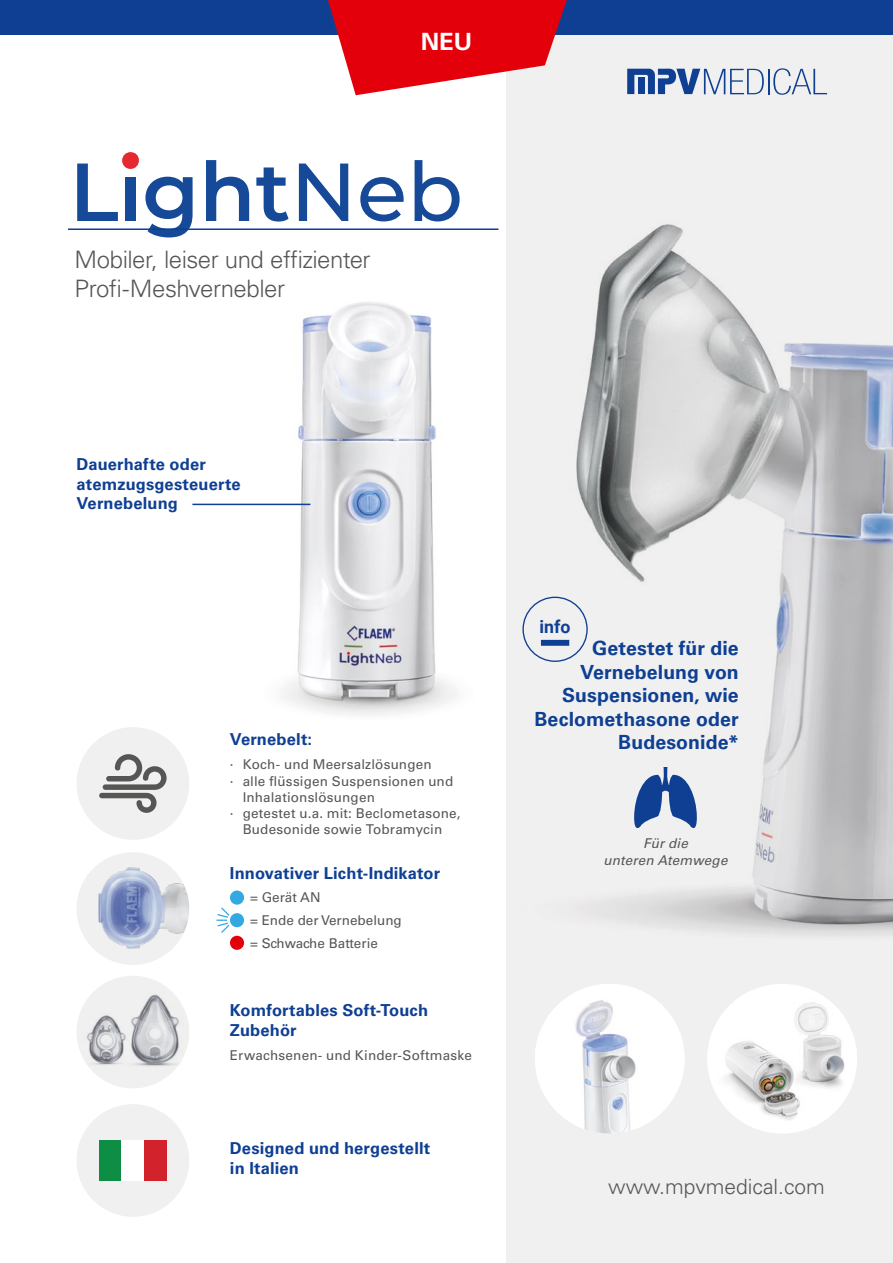
<style>
.page{position:relative;width:893px;height:1263px;background:#fff}
.page>*{position:absolute;margin:0;border:0;box-sizing:border-box;transform-origin:0 0}
.t1{font:300 24px/28.8px "Univers LT Pro 45";letter-spacing:-.02em;color:#565655}
.t2{font:700 23.7px "Univers LT Pro 65";color:#fff}
.t3{font:300 21px "Univers LT Pro 45";color:#565655}
.t4{font:700 19.5px/23.4px "Univers LT Pro 65";letter-spacing:.005em;color:#0f3f93;text-align:right}
.t5{font:700 17.7px "Roboto";color:#0f3f93}
.t6{font:700 16.5px/19.8px "Univers LT Pro 65";letter-spacing:.01em;color:#0f3f93}
.t7{font:13.5px "Univers LT Pro 55 Roman";letter-spacing:.01em;color:#565655}
.t8{font:italic 13.5px/16.2px "Univers LT Pro 55";letter-spacing:.01em;color:#565655;text-align:center}
</style>
<div class="page">
<div style="left:506px;top:26px;width:387px;height:1237px;background:#f0f0f0"></div>
<img style="left:498px;top:224px;width:395px;height:712px">
<img style="left:235px;top:302px;width:222px;height:413px">
<svg style="left:627px;top:68px;width:200px;height:27px"></svg>
<div style="left:0;top:0;width:893px;height:34px;background:#0f3f93"></div>
<svg style="left:77px;top:164px;width:41px;height:57px"></svg>
<div style="left:125px;top:177px;width:11px;height:44px;background:#164998"></div>
<svg style="left:145px;top:177px;width:48px;height:60px"></svg>
<svg style="left:206px;top:160px;width:43px;height:61px"></svg>
<svg style="left:256px;top:167px;width:33px;height:55px"></svg>
<svg style="left:299px;top:164px;width:49px;height:57px"></svg>
<svg style="left:360px;top:177px;width:44px;height:44px"></svg>
<svg style="left:415px;top:160px;width:45px;height:61px"></svg>
<div style="left:122px;top:152px;width:17px;height:17px;background:#e62831;border-radius:50%"></div>
<img style="left:535px;top:984px;width:150px;height:149px;border-radius:75px">
<div style="left:707px;top:984px;width:150px;height:149px;background:#fff;border-radius:50%"></div>
<img style="left:712px;top:994px;width:145px;height:132px">
<img style="left:77px;top:852px;width:112px;height:113px">
<div style="left:230px;top:890px;width:14px;height:15px;background:#34a9e1;border-radius:50%"></div>
<div style="left:230px;top:936px;width:14px;height:14px;background:#e3000b;border-radius:50%"></div>
<div style="left:230px;top:913px;width:14px;height:14px;background:#34a9e1;border-radius:50%"></div>
<svg style="left:216px;top:907px;width:15px;height:26px"></svg>
<div style="left:77px;top:1104px;width:112px;height:113px;background:#f0f0f0;border-radius:50%"></div>
<div style="left:99px;top:1140px;width:23px;height:41px;background:#0e8e45"></div>
<div style="left:122px;top:1140px;width:22px;height:41px;background:#fff"></div>
<div style="left:144px;top:1140px;width:23px;height:41px;background:#d2222c"></div>
<svg style="left:328px;top:0;width:239px;height:95px"></svg>
<svg style="left:634px;top:767px;width:63px;height:67px"></svg>
<div style="left:77px;top:976px;width:112px;height:112px;background:#f0f0f0;border-radius:50%"></div>
<img style="left:136px;top:989px;width:53px;height:87px">
<img style="left:78px;top:1003px;width:58px;height:73px">
<div style="left:77px;top:727px;width:112px;height:113px;background:#f0f0f0;border-radius:50%"></div>
<hr style="left:68px;top:228px;width:430px;height:2px;background:#0f3f93">
<hr style="left:192px;top:504px;width:118px;height:1px;background:#0f3f93">
<svg style="left:99px;top:754px;width:68px;height:59px"></svg>
<div style="left:522px;top:597px;width:66px;height:65px;border:1px solid #0f3f93;border-radius:50%"></div>
<div style="left:541px;top:640px;width:28px;height:6px;background:#0f3f93"></div>
<h2 class="t2" style="left:421px;top:25px;width:53px">NEU</h2>
<h1 class="t1" style="left:74px;top:245px;width:298px">Mobiler, leiser und effizienter<br>Profi-Meshvernebler</h1>
<p class="t6" style="left:77px;top:453px;width:166px">Dauerhafte oder atemzugsgesteuerte<br>Vernebelung</p>
<p class="t6" style="left:230px;top:728px;width:84px">Vernebelt:</p>
<p class="t7" style="left:230px;top:755px;width:203px">· Koch- und Meersalzlösungen</p>
<p class="t7" style="left:230px;top:771px;width:225px">· alle flüssigen Suspensionen und</p>
<p class="t7" style="left:243px;top:788px;width:134px">Inhalationslösungen</p>
<p class="t7" style="left:230px;top:804px;width:232px">· getestet u.a. mit: Beclometasone,</p>
<p class="t7" style="left:243px;top:820px;width:201px">Budesonide sowie Tobramycin</p>
<p class="t6" style="left:230px;top:863px;width:212px">Innovativer Licht-Indikator</p>
<p class="t7" style="left:250px;top:888px;width:72px">= Gerät AN</p>
<p class="t7" style="left:250px;top:933px;width:129px">= Schwache Batterie</p>
<p class="t7" style="left:250px;top:911px;width:153px">= Ende der Vernebelung</p>
<p class="t6" style="left:230px;top:999px;width:200px">Komfortables Soft-Touch<br>Zubehör</p>
<p class="t7" style="left:230px;top:1046px;width:243px">Erwachsenen- und Kinder-Softmaske</p>
<p class="t6" style="left:230px;top:1137px;width:202px">Designed und hergestellt in Italien</p>
<h3 class="t5" style="left:540px;top:614px;width:32px">info</h3>
<h3 class="t4" style="left:534px;top:636px;width:206px">Getestet für die<br>Vernebelung von<br>Suspensionen, wie<br>Beclomethasone oder<br>Budesonide*</h3>
<p class="t8" style="left:603px;top:835px;width:126px">Für die<br>unteren Atemwege</p>
<h3 class="t3" style="left:608px;top:1172px;width:218px">www.mpvmedical.com</h3>
</div>
